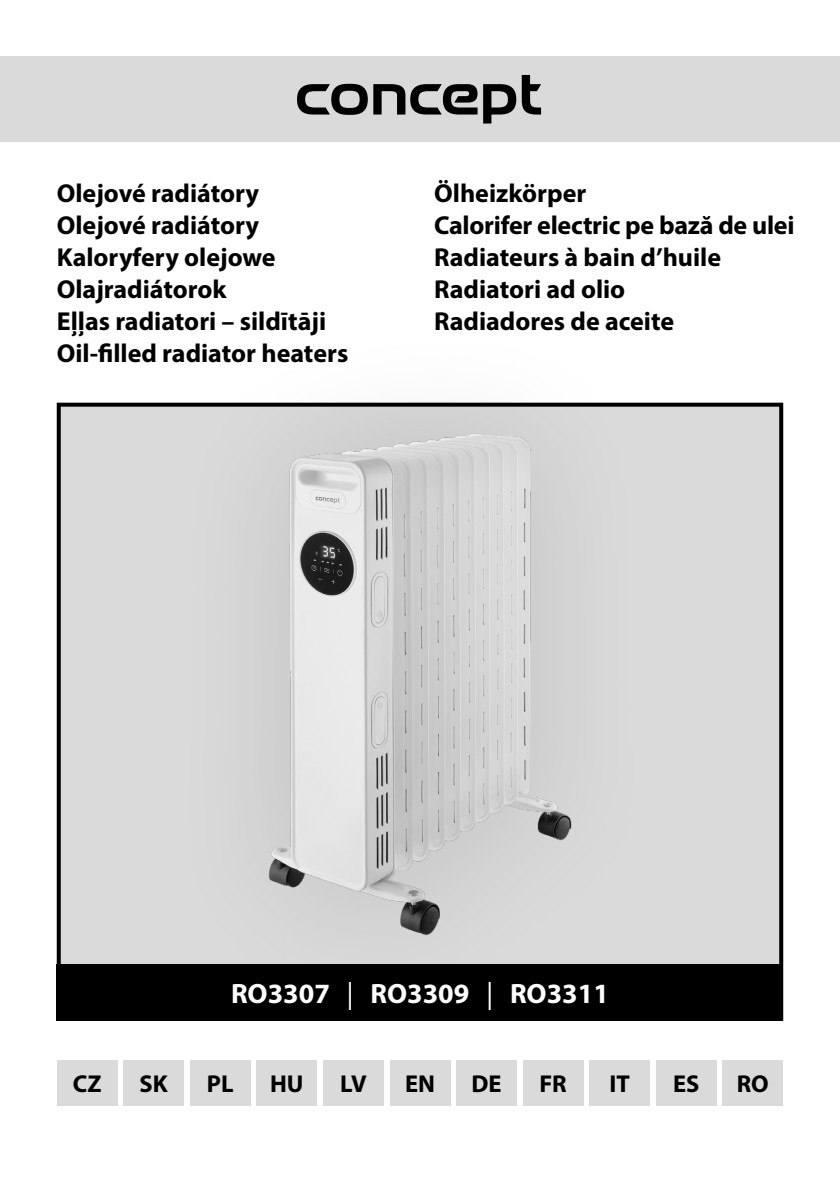
<style>
.page{position:relative;width:840px;height:1191px;background:#fff}
.page>*{position:absolute;margin:0;border:0;box-sizing:border-box;transform-origin:0 0}
.t1{font:700 28px "Myriad Pro";color:#fff}
.t2{font:700 26px/32px "Myriad Pro";color:#000}
.t3{font:700 24.4px "Myriad Pro";color:#000}
.s1{font-weight:400}
</style>
<div class="page">
<div style="left:0;top:57px;width:839px;height:85px;background:#dadada"></div>
<svg style="left:297px;top:75px;width:243px;height:48px"></svg>
<div style="left:59px;top:405px;width:721px;height:613px;background:#dadada"></div>
<div style="left:57px;top:964px;width:725px;height:56px;background:#000"></div>
<div style="left:57px;top:1060px;width:61px;height:46px;background:#dadada"></div>
<div style="left:123px;top:1060px;width:61px;height:46px;background:#dadada"></div>
<div style="left:190px;top:1060px;width:60px;height:46px;background:#dadada"></div>
<div style="left:256px;top:1060px;width:61px;height:46px;background:#dadada"></div>
<div style="left:323px;top:1060px;width:60px;height:46px;background:#dadada"></div>
<div style="left:389px;top:1060px;width:61px;height:46px;background:#dadada"></div>
<div style="left:456px;top:1060px;width:60px;height:46px;background:#dadada"></div>
<div style="left:522px;top:1060px;width:61px;height:46px;background:#dadada"></div>
<div style="left:589px;top:1060px;width:60px;height:46px;background:#dadada"></div>
<div style="left:655px;top:1060px;width:61px;height:46px;background:#dadada"></div>
<div style="left:722px;top:1060px;width:60px;height:46px;background:#dadada"></div>
<div style="left:153px;top:311px;width:531px;height:738px;background:#000;opacity:.12"></div>
<img style="left:262px;top:426px;width:315px;height:514px">
<p class="t2" style="left:57px;top:176px;width:293px">Olejové radiátory<br>Olejové radiátory<br>Kaloryfery olejowe<br>Olajradiátorok<br>Eļļas radiatori – sildītāji<br>Oil-filled radiator heaters</p>
<p class="t2" style="left:434px;top:176px;width:361px">Ölheizkörper<br>Calorifer electric pe bază de ulei<br>Radiateurs à bain d’huile<br>Radiatori ad olio<br>Radiadores de aceite</p>
<p class="t1" style="left:231px;top:975px;width:379px">RO3307 <span class="s1">|</span> RO3309 <span class="s1">|</span> RO3311</p>
<p class="t3" style="left:73px;top:1068px;width:30px">CZ</p>
<p class="t3" style="left:139px;top:1068px;width:30px">SK</p>
<p class="t3" style="left:207px;top:1068px;width:28px">PL</p>
<p class="t3" style="left:270px;top:1068px;width:35px">HU</p>
<p class="t3" style="left:340px;top:1068px;width:28px">LV</p>
<p class="t3" style="left:405px;top:1068px;width:31px">EN</p>
<p class="t3" style="left:471px;top:1068px;width:32px">DE</p>
<p class="t3" style="left:539px;top:1068px;width:29px">FR</p>
<p class="t3" style="left:609px;top:1068px;width:22px">IT</p>
<p class="t3" style="left:672px;top:1068px;width:28px">ES</p>
<p class="t3" style="left:736px;top:1068px;width:33px">RO</p>
</div>
